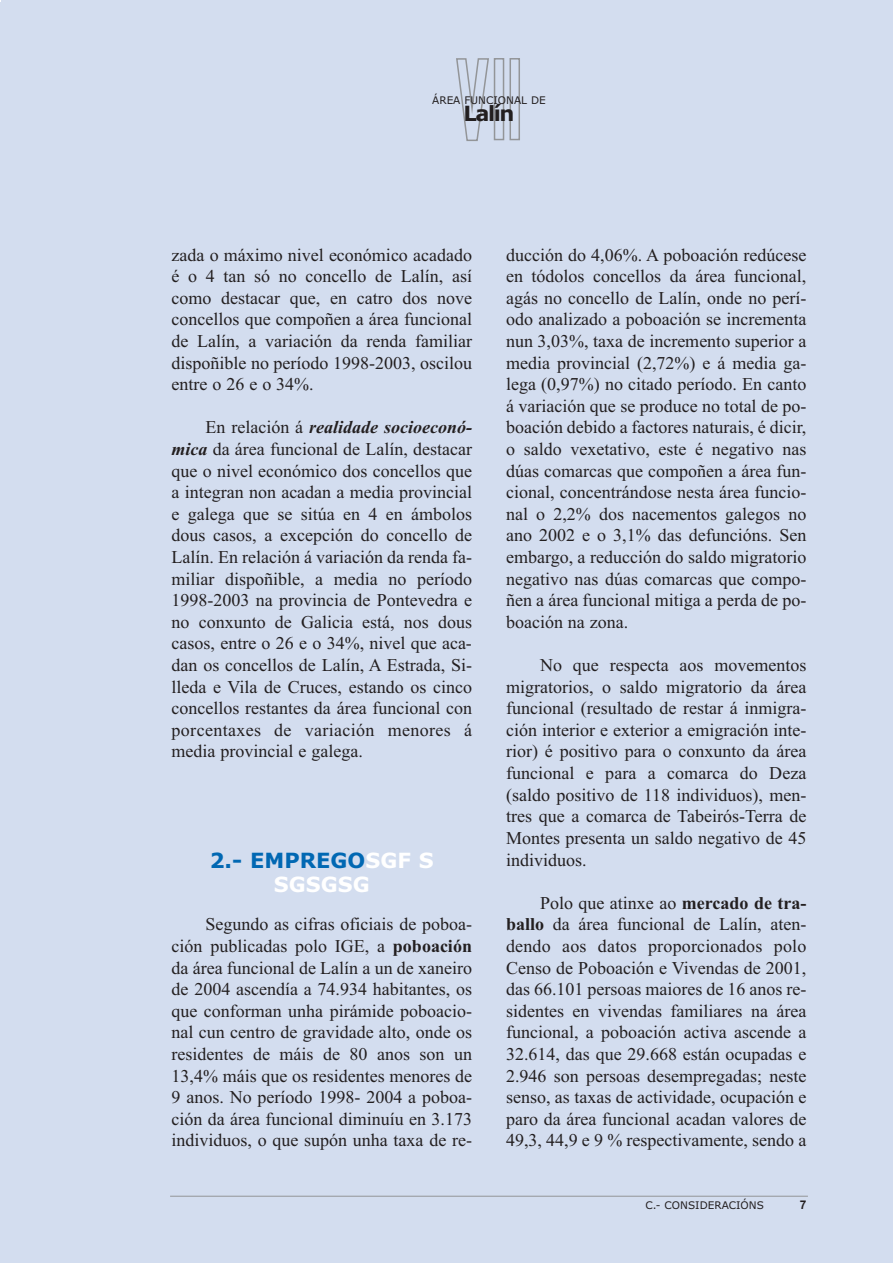
<style>
.page{position:relative;width:893px;height:1263px;background:#fff}
.page>*{position:absolute;margin:0;border:0;box-sizing:border-box;transform-origin:0 0}
.t1{font:700 21px/24px "Verdana";color:#0168b3;text-align:center}
.t2{font:700 21px "Verdana";letter-spacing:-.07em;color:#231f20}
.t3{font:18px/21.6px "Times New Roman MS";color:#231f20;text-align:justify}
.t4{font:18px "Times New Roman Bd It MS";color:#231f20}
.t5{font:12px "Arial Bold MS";color:#231f20}
.t6{font:10.5px "Verdana";color:#231f20}
.s1{font-family:"Times New Roman MS"}
.s2{font-family:"Times New Roman Bd It MS"}
.s3{color:#fff}
.s4{font-family:"Times New Roman Bd MS"}
</style>
<div class="page">
<hr style="left:0;top:2px;width:3px;height:1261px;background:#d3ddef">
<div style="left:1px;top:0;width:892px;height:1263px;background:#d3ddef"></div>
<svg style="left:456px;top:58px;width:33px;height:83px"></svg>
<div style="left:494px;top:58px;width:10px;height:82px;border:2px solid #939598"></div>
<div style="left:509px;top:58px;width:11px;height:82px;border:2px solid #939598"></div>
<hr style="left:170px;top:1196px;width:638px;height:1px;background:#939598">
<p class="t6" style="left:432px;top:94px;width:115px">ÁREA FUNCIONAL DE</p>
<p class="t2" style="left:464px;top:102px;width:52px">Lalín</p>
<p class="t3" style="left:172px;top:244px;width:302px">zada o máximo nivel económico acadado é o 4 tan só no concello de Lalín, así como destacar que, en catro dos nove concellos que compoñen a área funcional de Lalín, a variación da renda familiar dispoñible no período 1998-2003, oscilou entre o 26 e o 34%.</p>
<p class="t4" style="left:206px;top:417px;width:268px"><span class="s1">En relación á</span> realidade socioeconó-</p>
<p class="t3" style="left:172px;top:438px;width:302px"><span class="s2">mica</span> da área funcional de Lalín, destacar que o nivel económico dos concellos que a integran non acadan a media provincial e galega que se sitúa en 4 en ámbolos dous casos, a excepción do concello de Lalín. En relación á variación da renda fa&shy;miliar dispoñible, a media no período 1998-2003 na provincia de Pontevedra e no conxunto de Galicia está, nos dous casos, entre o 26 e o 34%, nivel que aca&shy;dan os concellos de Lalín, A Estrada, Si&shy;lleda e Vila de Cruces, estando os cinco concellos restantes da área funcional con porcentaxes de variación menores á media provincial e galega.</p>
<p class="t1" style="left:210px;top:849px;width:226px">2.- EMPREGO<span class="s3">SGF S<br>SGSGSG</span></p>
<p class="t3" style="left:172px;top:913px;width:302px;text-indent:34px">Segundo as cifras oficiais de poboa&shy;ción publicadas polo IGE, a <span class="s4">poboación </span>da área funcional de Lalín a un de xaneiro de 2004 ascendía a 74.934 habitantes, os que conforman unha pirámide poboacio&shy;nal cun centro de gravidade alto, onde os residentes de máis de 80 anos son un 13,4% máis que os residentes menores de 9 anos. No período 1998- 2004 a poboa&shy;ción da área funcional diminuíu en 3.173 individuos, o que supón unha taxa de re-</p>
<p class="t3" style="left:506px;top:244px;width:302px">ducción do 4,06%. A poboación redúcese en tódolos concellos da área funcional, agás no concello de Lalín, onde no perí&shy;odo analizado a poboación se incrementa nun 3,03%, taxa de incremento superior a media provincial (2,72%) e á media ga&shy;lega (0,97%) no citado período. En canto á variación que se produce no total de po&shy;boación debido a factores naturais, é dicir, o saldo vexetativo, este é negativo nas dúas comarcas que compoñen a área fun&shy;cional, concentrándose nesta área funcio&shy;nal o 2,2% dos nacementos galegos no ano 2002 e o 3,1% das defuncións. Sen embargo, a reducción do saldo migratorio negativo nas dúas comarcas que compo&shy;ñen a área funcional mitiga a perda de po&shy;boación na zona.</p>
<p class="t3" style="left:506px;top:654px;width:302px;text-indent:34px">No que respecta aos movementos migratorios, o saldo migratorio da área funcional (resultado de restar á inmigra&shy;ción interior e exterior a emigración inte&shy;rior) é positivo para o conxunto da área funcional e para a comarca do Deza (saldo positivo de 118 individuos), men&shy;tres que a comarca de Tabeirós-Terra de Montes presenta un saldo negativo de 45 individuos.</p>
<p class="t3" style="left:506px;top:892px;width:302px;text-indent:34px">Polo que atinxe ao <span class="s4">mercado de tra&shy;ballo</span> da área funcional de Lalín, aten&shy;dendo aos datos proporcionados polo Censo de Poboación e Vivendas de 2001, das 66.101 persoas maiores de 16 anos re&shy;sidentes en vivendas familiares na área funcional, a poboación activa ascende a 32.614, das que 29.668 están ocupadas e 2.946 son persoas desempregadas; neste senso, as taxas de actividade, ocupación e paro da área funcional acadan valores de 49,3, 44,9 e 9 % respectivamente, sendo a</p>
<p class="t6" style="left:645px;top:1199px;width:120px">C.- CONSIDERACIÓNS</p>
<p class="t5" style="left:800px;top:1198px;width:8px">7</p>
</div>
